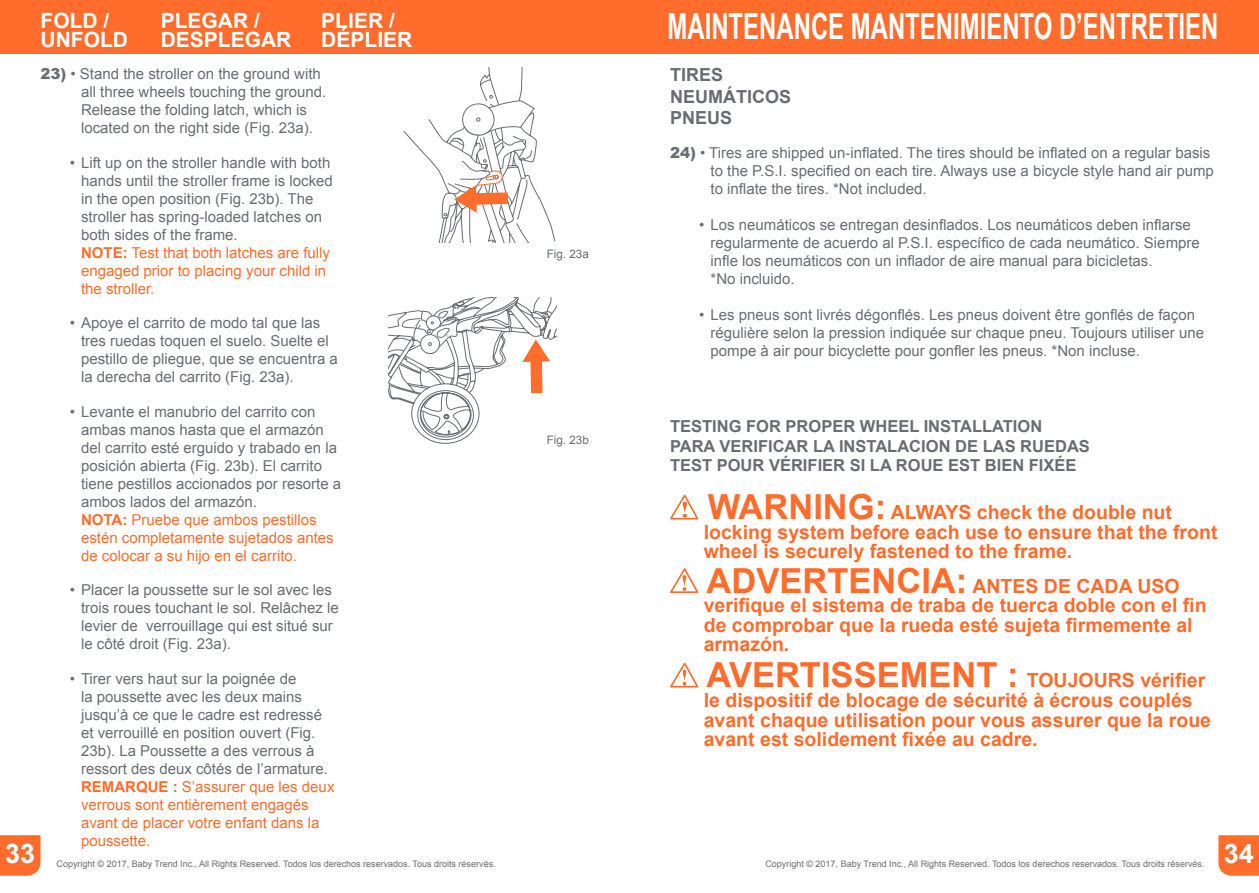
<style>
.page{position:relative;width:1259px;height:893px;background:#fff}
.page>*{position:absolute;margin:0;border:0;box-sizing:border-box;transform-origin:0 0}
.t1{font:700 36px "Arial Narrow";color:#fff;scale:.81 1}
.t2{font:700 27px "Arial";color:#fff}
.t3{font:700 21px/18.8px "Arial";color:#fff}
.t4{font:700 19.5px/19.5px "Arial";color:#ff6c2c}
.t5{font:700 18px/21.6px "Arial";color:#696c71}
.t6{font:700 16.5px/19.8px "Arial";color:#696c71}
.t7{font:15px/18px "Arial";color:#696c71}
.t8{font:11.7px "Arial";color:#696c71}
.t9{font:9px "Arial";color:#696c71}
.s1{font-weight:900}
.s2{font-weight:700;color:#ff6c2c}
.s3{color:#ff6c2c}
.s4{font-size:34.5px}
</style>
<div class="page">
<div style="left:629px;top:0;width:630px;height:54px;background:#ff6c2c"></div>
<svg style="left:1218px;top:835px;width:41px;height:41px;background:#ff7235"></svg>
<div style="left:0;top:0;width:629px;height:54px;background:#ff6c2c"></div>
<div style="left:0;top:835px;width:40px;height:41px;background:#ff6c2c"></div>
<svg style="left:388px;top:297px;width:168px;height:147px"></svg>
<svg style="left:670px;top:494px;width:29px;height:26px"></svg>
<svg style="left:670px;top:568px;width:29px;height:25px"></svg>
<svg style="left:670px;top:662px;width:29px;height:26px"></svg>
<svg style="left:403px;top:68px;width:152px;height:175px"></svg>
<h3 class="t3" style="left:40px;top:11px;width:89px">FOLD /<br>UNFOLD</h3>
<h3 class="t3" style="left:161px;top:11px;width:132px">PLEGAR /<br>DESPLEGAR</h3>
<h3 class="t3" style="left:321px;top:11px;width:93px">PLIER /<br>DÉPLIER</h3>
<h1 class="t1" style="left:667px;top:-1px;width:682px">MAINTENANCE MANTENIMIENTO D’ENTRETIEN</h1>
<p class="t7" style="left:81px;top:65px;width:247px;text-indent:-40px"><span class="s1">23)</span> • Stand the stroller on the ground with all three wheels touching the ground.<br>Release the folding latch, which is located on the right side (Fig. 23a).</p>
<p class="t7" style="left:81px;top:154px;width:253px;text-indent:-11px">• Lift up on the stroller handle with both hands until the stroller frame is locked in the open position (Fig. 23b). The stroller has spring-loaded latches on both sides of the frame.<br><span class="s2">NOTE:</span> <span class="s3">Test that both latches are fully engaged prior to placing your child in the stroller.</span></p>
<p class="t7" style="left:81px;top:314px;width:258px;text-indent:-11px">• Apoye el carrito de modo tal que las tres ruedas toquen el suelo. Suelte el pestillo de pliegue, que se encuentra a la derecha del carrito (Fig. 23a).</p>
<p class="t7" style="left:81px;top:403px;width:262px;text-indent:-11px">• Levante el manubrio del carrito con ambas manos hasta que el armazón del carrito esté erguido y trabado en la posición abierta (Fig. 23b). El carrito tiene pestillos accionados por resorte a ambos lados del armazón.<br><span class="s2">NOTA:</span> <span class="s3">Pruebe que ambos pestillos estén completamente sujetados antes de colocar a su hijo en el carrito.</span></p>
<p class="t7" style="left:81px;top:581px;width:259px;text-indent:-11px">• Placer la poussette sur le sol avec les trois roues touchant le sol. Relâchez le levier de verrouillage qui est situé sur le côté droit (Fig. 23a).</p>
<p class="t7" style="left:81px;top:670px;width:255px;text-indent:-11px">• Tirer vers haut sur la poignée de<br>la poussette avec les deux mains jusqu’à ce que le cadre est redressé et verrouillé en position ouvert (Fig.<br>23b). La Poussette a des verrous à ressort des deux côtés de l’armature.<br><span class="s2">REMARQUE :</span> <span class="s3">S’assurer que les deux verrous sont entièrement engagés avant de placer votre enfant dans la poussette.</span></p>
<h2 class="t2" style="left:5px;top:839px;width:32px">33</h2>
<p class="t9" style="left:57px;top:858px;width:441px">Copyright © 2017, Baby Trend Inc., All Rights Reserved. Todos los derechos reservados. Tous droits réservés.</p>
<p class="t8" style="left:547px;top:247px;width:44px">Fig. 23a</p>
<p class="t8" style="left:547px;top:432px;width:44px">Fig. 23b</p>
<p class="t5" style="left:670px;top:64px;width:122px">TIRES<br>NEUMÁTICOS<br>PNEUS</p>
<p class="t7" style="left:710px;top:144px;width:505px;text-indent:-40px"><span class="s1">24)</span> • Tires are shipped un-inflated. The tires should be inflated on a regular basis to the P.S.I. specified on each tire. Always use a bicycle style hand air pump to inflate the tires. *Not included.</p>
<p class="t7" style="left:710px;top:216px;width:491px;text-indent:-11px">• Los neumáticos se entregan desinflados. Los neumáticos deben inflarse regularmente de acuerdo al P.S.I. específico de cada neumático. Siempre infle los neumáticos con un inflador de aire manual para bicicletas.<br>*No incluido.</p>
<p class="t7" style="left:710px;top:306px;width:495px;text-indent:-11px">• Les pneus sont livrés dégonflés. Les pneus doivent être gonflés de façon régulière selon la pression indiquée sur chaque pneu. Toujours utiliser une pompe à air pour bicyclette pour gonfler les pneus. *Non incluse.</p>
<p class="t6" style="left:670px;top:416px;width:421px">TESTING FOR PROPER WHEEL INSTALLATION<br>PARA VERIFICAR LA INSTALACION DE LAS RUEDAS<br>TEST POUR VÉRIFIER SI LA ROUE EST BIEN FIXÉE</p>
<h3 class="t4" style="left:704px;top:503px;width:515px"><span class="s4">WARNING:</span> ALWAYS check the double nut locking system before each use to ensure that the front wheel is securely fastened to the frame.</h3>
<h3 class="t4" style="left:704px;top:576px;width:504px"><span class="s4">ADVERTENCIA:</span> ANTES DE CADA USO verifique el sistema de traba de tuerca doble con el fin de comprobar que la rueda esté sujeta firmemente al armazón.</h3>
<h3 class="t4" style="left:704px;top:671px;width:509px"><span class="s4">AVERTISSEMENT :</span> TOUJOURS vérifier le dispositif de blocage de sécurité à écrous couplés avant chaque utilisation pour vous assurer que la roue avant est solidement fixée au cadre.</h3>
<p class="t9" style="left:765px;top:858px;width:441px">Copyright © 2017, Baby Trend Inc., All Rights Reserved. Todos los derechos reservados. Tous droits réservés.</p>
<h2 class="t2" style="left:1223px;top:839px;width:32px">34</h2>
</div>
